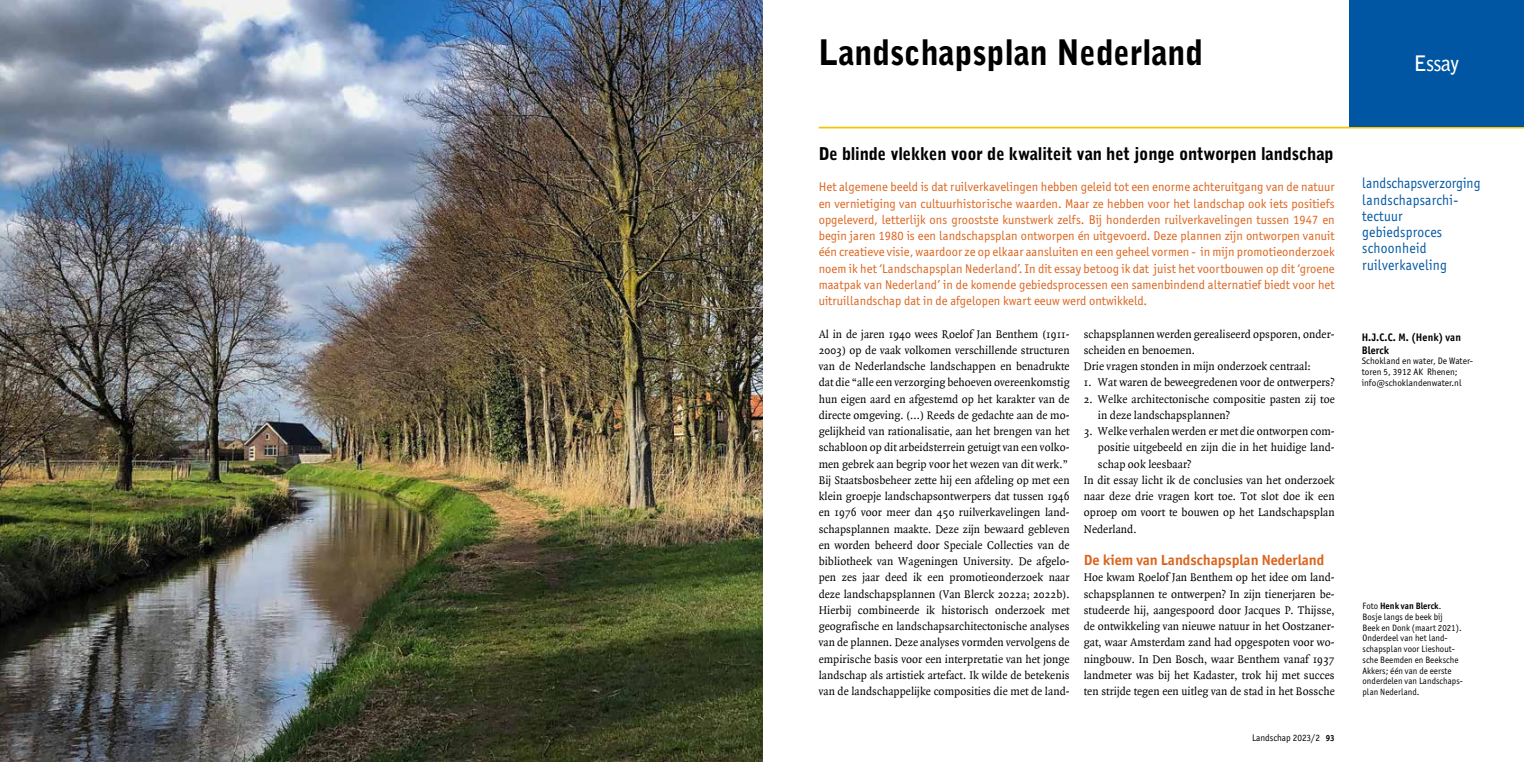
<style>
.page{position:relative;width:1524px;height:762px;background:#fff}
.page>*{position:absolute;margin:0;border:0;box-sizing:border-box;transform-origin:0 0}
.t1{font:900 35px "Bell Gothic Std";color:#000;scale:.92 1}
.t2{font:700 21.25px "Bell Gothic Std";letter-spacing:-.015em;color:#fff;scale:.92 1}
.t3{font:900 17.5px "Bell Gothic Std";letter-spacing:-.01em;color:#000;scale:.95 1}
.t4{font:14.75px/16.2px "Officina Sans ITC Pro";letter-spacing:.02em;color:#0056a3;scale:.92 1}
.t5{font:700 14.75px "Officina Sans ITC Pro";color:#dc641d}
.t6{font:12.75px/16.2px "Officina Sans ITC Pro";letter-spacing:.005em;color:#dc641d;text-align:justify}
.t7{font:12px/16.2px "Quadraat";letter-spacing:.005em;color:#000;scale:.96 1}
.t8{font:700 11px/12.5px "Officina Sans ITC Pro";letter-spacing:.01em;color:#000;scale:.95 1}
.t9{font:9.62px "Officina Sans ITC Pro";color:#000;scale:.96 1}
.t10{font:9.38px/10.8px "Officina Sans ITC Pro";letter-spacing:.005em;color:#000}
.t11{font:9.25px/10.8px "Officina Sans ITC Pro";letter-spacing:.005em;color:#000;scale:.95 1}
.s1{font-weight:700;font-size:8.75px}
.s2{font-weight:700}
</style>
<div class="page">
<hr style="left:819px;top:127px;width:705px;height:1px;background:#f5c500">
<div style="left:1349px;top:0;width:175px;height:127px;background:#0056a3"></div>
<img style="left:0;top:0;width:763px;height:762px">
<h1 class="t1" style="left:819px;top:32px;width:420px">Landschapsplan Nederland</h1>
<h2 class="t2" style="left:1413px;top:51px;width:51px">Essay</h2>
<h3 class="t3" style="left:819px;top:144px;width:544px">De blinde vlekken voor de kwaliteit van het jonge ontworpen landschap</h3>
<p class="t6" style="left:819px;top:179px;width:517px">Het algemene beeld is dat ruilverkavelingen hebben geleid tot een enorme achteruitgang van de natuur en vernietiging van cultuurhistorische waarden. Maar ze hebben voor het landschap ook iets positiefs opgeleverd, letterlijk ons groostste kunstwerk zelfs. Bij honderden ruilverkavelingen tussen 1947 en begin jaren 1980 is een landschapsplan ontworpen én uitgevoerd. Deze plannen zijn ontworpen vanuit één creatieve visie, waardoor ze op elkaar aansluiten en een geheel vormen - in mijn promotieonderzoek noem ik het ‘Landschapsplan Nederland’. In dit essay betoog ik dat juist het voortbouwen op dit ‘groene maatpak van Nederland’ in de komende gebiedsprocessen een samenbindend alternatief biedt voor het uitruillandschap dat in de afgelopen kwart eeuw werd ontwikkeld.</p>
<p class="t7" style="left:819px;top:326px;width:263px">Al in de jaren 1940 wees Roelof Jan Benthem (1911- 2003) op de vaak volkomen verschillende structuren van de Nederlandsche landschappen en benadrukte dat die “alle een verzorging behoeven overeenkomstig hun eigen aard en afgestemd op het karakter van de directe omgeving. (...) Reeds de gedachte aan de mo&shy;gelijkheid van rationalisatie, aan het brengen van het schabloon op dit arbeidsterrein getuigt van een volko&shy;men gebrek aan begrip voor het wezen van dit werk.” Bij Staatsbosbeheer zette hij een afdeling op met een klein groepje landschapsontwerpers dat tussen 1946 en 1976 voor meer dan 450 ruilverkavelingen land&shy;schapsplannen maakte. Deze zijn bewaard gebleven en worden beheerd door Speciale Collecties van de bibliotheek van Wageningen University. De afgelo&shy;pen zes jaar deed ik een promotieonderzoek naar deze landschapsplannen (Van Blerck 2022a; 2022b).<br>Hierbij combineerde ik historisch onderzoek met geografische en landschapsarchitectonische analyses van de plannen. Deze analyses vormden vervolgens de empirische basis voor een interpretatie van het jonge landschap als artistiek artefact. Ik wilde de betekenis van de landschappelijke composities die met de land-</p>
<p class="t7" style="left:1084px;top:326px;width:263px">schapsplannen werden gerealiseerd opsporen, onder&shy;scheiden en benoemen.<br>Drie vragen stonden in mijn onderzoek centraal:</p>
<p class="t7" style="left:1084px;top:375px;width:263px">1. Wat waren de beweegredenen voor de ontwerpers?</p>
<p class="t7" style="left:1098px;top:391px;width:248px;text-indent:-14px">2. Welke architectonische compositie pasten zij toe in deze landschapsplannen?</p>
<p class="t7" style="left:1084px;top:423px;width:263px">3. Welke verhalen werden er met die ontworpen com-</p>
<p class="t7" style="left:1098px;top:440px;width:248px">positie uitgebeeld en zijn die in het huidige land-</p>
<p class="t7" style="left:1098px;top:456px;width:99px">schap ook leesbaar?</p>
<p class="t7" style="left:1084px;top:472px;width:263px">In dit essay licht ik de conclusies van het onderzoek</p>
<p class="t7" style="left:1084px;top:488px;width:263px">naar deze drie vragen kort toe. Tot slot doe ik een</p>
<p class="t7" style="left:1084px;top:505px;width:263px">oproep om voort te bouwen op het Landschapsplan</p>
<p class="t7" style="left:1084px;top:521px;width:57px">Nederland.</p>
<p class="t5" style="left:1084px;top:551px;width:242px">De kiem van Landschapsplan Nederland</p>
<p class="t7" style="left:1084px;top:570px;width:263px;text-align:justify">Hoe kwam Roelof Jan Benthem op het idee om land&shy;schapsplannen te ontwerpen? In zijn tienerjaren be&shy;studeerde hij, aangespoord door Jacques P. Thijsse, de ontwikkeling van nieuwe natuur in het Oostzaner&shy;gat, waar Amsterdam zand had opgespoten voor wo&shy;ningbouw. In Den Bosch, waar Benthem vanaf 1937 landmeter was bij het Kadaster, trok hij met succes ten strijde tegen een uitleg van de stad in het Bossche</p>
<p class="t9" style="left:1252px;top:732px;width:88px">Landschap 2023/2 <span class="s1">93</span></p>
<p class="t4" style="left:1362px;top:175px;width:130px">landschapsverzorging landschapsarchi&shy;tectuur gebiedsproces schoonheid ruilverkaveling</p>
<p class="t8" style="left:1361px;top:331px;width:106px">H.J.C.C. M. (Henk) van<br>Blerck</p>
<p class="t10" style="left:1361px;top:356px;width:112px">Schokland en water, De Water&shy;toren 5, 3912 AK Rhenen; info@schoklandenwater.nl</p>
<p class="t11" style="left:1362px;top:600px;width:107px">Foto <span class="s2">Henk van Blerck</span>.<br>Bosje langs de beek bij<br>Beek en Donk (maart 2021).<br>Onderdeel van het land&shy;schapsplan voor Lieshout&shy;sche Beemden en Beeksche<br>Akkers; één van de eerste onderdelen van Landschaps&shy;plan Nederland.</p>
</div>
